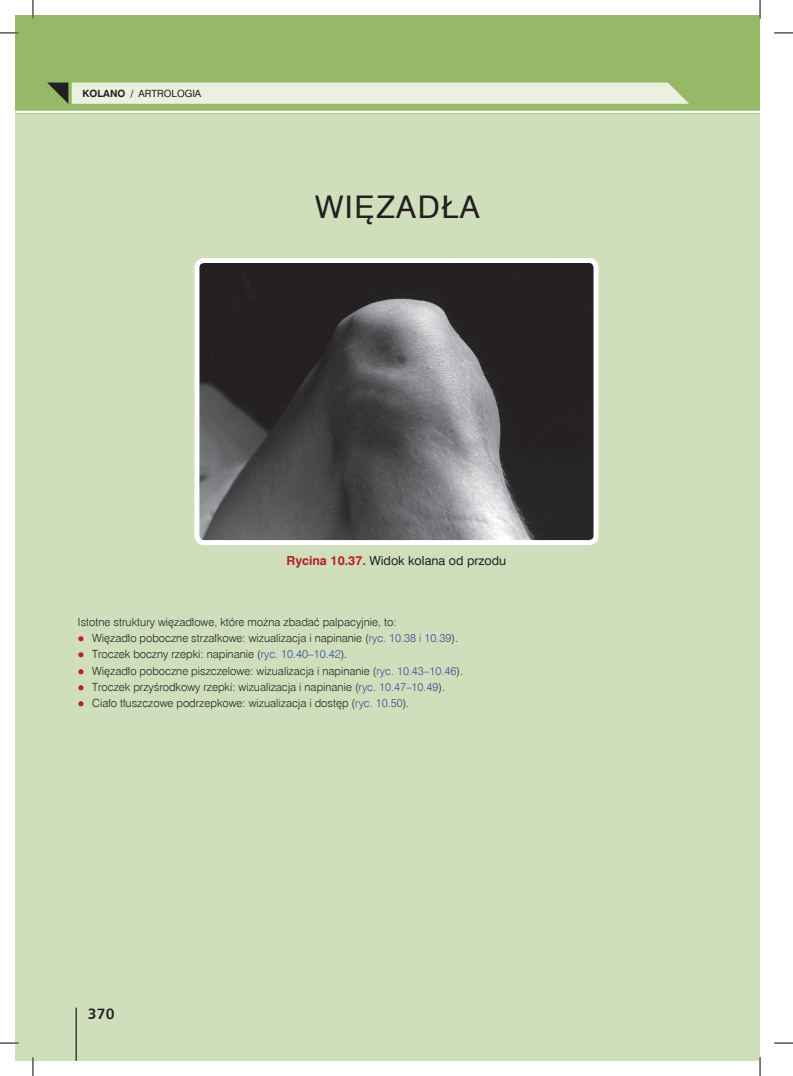
<style>
.page{position:relative;width:793px;height:1076px;background:#fff}
.page>*{position:absolute;margin:0;border:0;box-sizing:border-box;transform-origin:0 0}
.t1{font:31.25px "Swis 721 EU";letter-spacing:.05em;color:#231f20}
.t2{font:700 15px "Humnst 777 EU";color:#231f20}
.t3{font:12.5px "Swis 721 EU";color:#231f20}
.t4{font:11.25px/16.2px "Swis 721 Lt EU";color:#231f20}
.t5{font:700 10px "Swis 721 EU";color:#231f20}
.t6{font:10px "Swis 721 EU";color:#231f20}
.s1{font-weight:400}
.s2{font-weight:700;color:#b61f29}
.s3{color:#384ba0}
</style>
<div class="page">
<div style="left:15px;top:104px;width:744px;height:956px;background:#d0dfbb"></div>
<div style="left:15px;top:15px;width:744px;height:98px;background:#96b967"></div>
<hr style="left:75px;top:1007px;width:2px;height:53px;background:#231f20">
<svg style="left:47px;top:83px;width:641px;height:21px;background:#e3ebd7"></svg>
<hr style="left:15px;top:111px;width:744px;height:2px;background:#fff">
<img style="left:200px;top:264px;width:392px;height:275px">
<div style="left:194px;top:258px;width:404px;height:287px;border:5px solid #fff;border-radius:7px"></div>
<svg style="left:0;top:32px;width:19px;height:2px"></svg>
<svg style="left:774px;top:32px;width:18px;height:2px"></svg>
<svg style="left:0;top:1042px;width:19px;height:2px"></svg>
<svg style="left:774px;top:1042px;width:18px;height:2px"></svg>
<svg style="left:32px;top:0;width:2px;height:19px"></svg>
<svg style="left:32px;top:1057px;width:2px;height:19px"></svg>
<svg style="left:759px;top:0;width:1px;height:19px"></svg>
<svg style="left:759px;top:1057px;width:1px;height:19px"></svg>
<p class="t5" style="left:82px;top:87px;width:90px">KOLANO / <span class="s1">ARTROLO</span></p>
<p class="t6" style="left:185px;top:87px;width:18px">GIA</p>
<h1 class="t1" style="left:315px;top:188px;width:166px">WIĘZADŁA</h1>
<p class="t3" style="left:286px;top:552px;width:221px"><span class="s2">Rycina 10.37.</span> Widok kolana od przodu</p>
<p class="t4" style="left:92px;top:614px;width:372px;text-indent:-14px">Istotne struktury więzadłowe, które można zbadać palpacyjnie, to:<br>Więzadło poboczne strzałkowe: wizualizacja i napinanie (<span class="s3">ryc. 10.38 i 10.39</span>).<br>Troczek boczny rzepki: napinanie (<span class="s3">ryc. 10.40–10.42</span>).<br>Więzadło poboczne piszczelowe: wizualizacja i napinanie (<span class="s3">ryc. 10.43–10.46</span>).<br>Troczek przyśrodkowy rzepki: wizualizacja i napinanie (<span class="s3">ryc. 10.47–10.49</span>).<br>Ciało tłuszczowe podrzepkowe: wizualizacja i dostęp (<span class="s3">ryc. 10.50</span>).</p>
<h2 class="t2" style="left:88px;top:1004px;width:28px">370</h2>
</div>
